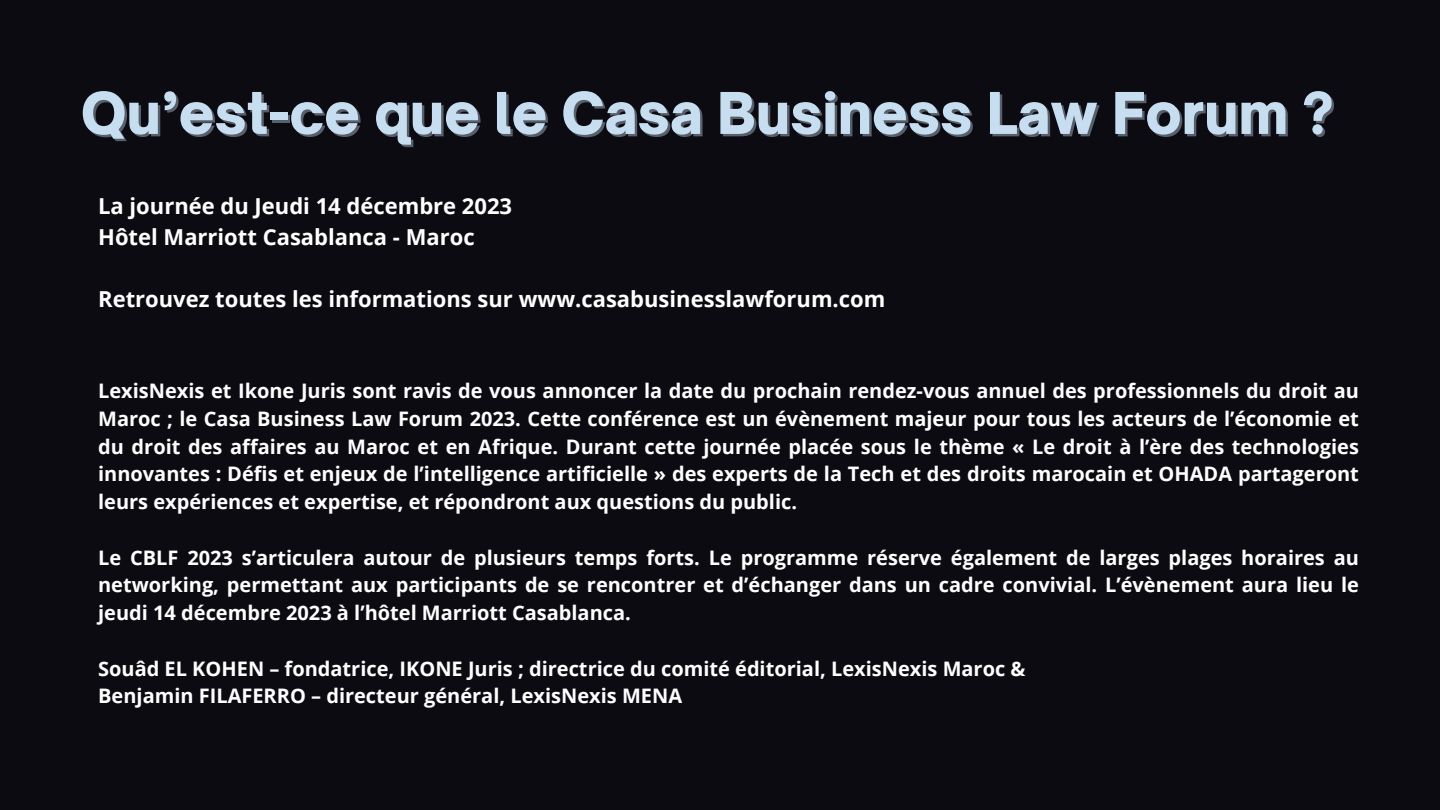
<style>
.page{position:relative;width:1440px;height:810px;background:#0d0b12}
.page>*{position:absolute;margin:0;border:0;box-sizing:border-box;transform-origin:0 0}
.t1{font:900 55px "Open Sauce One";color:#c7def1}
.t2{font:700 22px "Open Sans";color:#fff}
.t3{font:700 20px/27.8px "Open Sans";color:#fff;text-align:justify}
</style>
<div class="page">
<p class="t1" style="left:81px;top:79px;width:1254px">Qu’est-ce que le Casa Business Law Forum ?</p>
<p class="t2" style="left:98px;top:191px;width:415px">La journée du Jeudi 14 décembre 2023</p>
<p class="t2" style="left:98px;top:222px;width:378px">Hôtel Marriott Casablanca - Maroc</p>
<p class="t2" style="left:98px;top:283px;width:789px">Retrouvez toutes les informations sur www.casabusinesslawforum.com</p>
<p class="t3" style="left:98px;top:376px;width:1262px">LexisNexis et Ikone Juris sont ravis de vous annoncer la date du prochain rendez-vous annuel des professionnels du droit au Maroc ; le Casa Business Law Forum 2023. Cette conférence est un évènement majeur pour tous les acteurs de l’économie et du droit des affaires au Maroc et en Afrique. Durant cette journée placée sous le thème « Le droit à l’ère des technologies innovantes : Défis et enjeux de l’intelligence artificielle » des experts de la Tech et des droits marocain et OHADA partageront leurs expériences et expertise, et répondront aux questions du public.</p>
<p class="t3" style="left:98px;top:543px;width:1262px">Le CBLF 2023 s’articulera autour de plusieurs temps forts. Le programme réserve également de larges plages horaires au networking, permettant aux participants de se rencontrer et d’échanger dans un cadre convivial. L’évènement aura lieu le jeudi 14 décembre 2023 à l’hôtel Marriott Casablanca.</p>
<p class="t3" style="left:98px;top:654px;width:929px">Souâd EL KOHEN – fondatrice, IKONE Juris ; directrice du comité éditorial, LexisNexis Maroc &amp;</p>
<p class="t3" style="left:98px;top:682px;width:585px">Benjamin FILAFERRO – directeur général, LexisNexis MENA</p>
</div>
